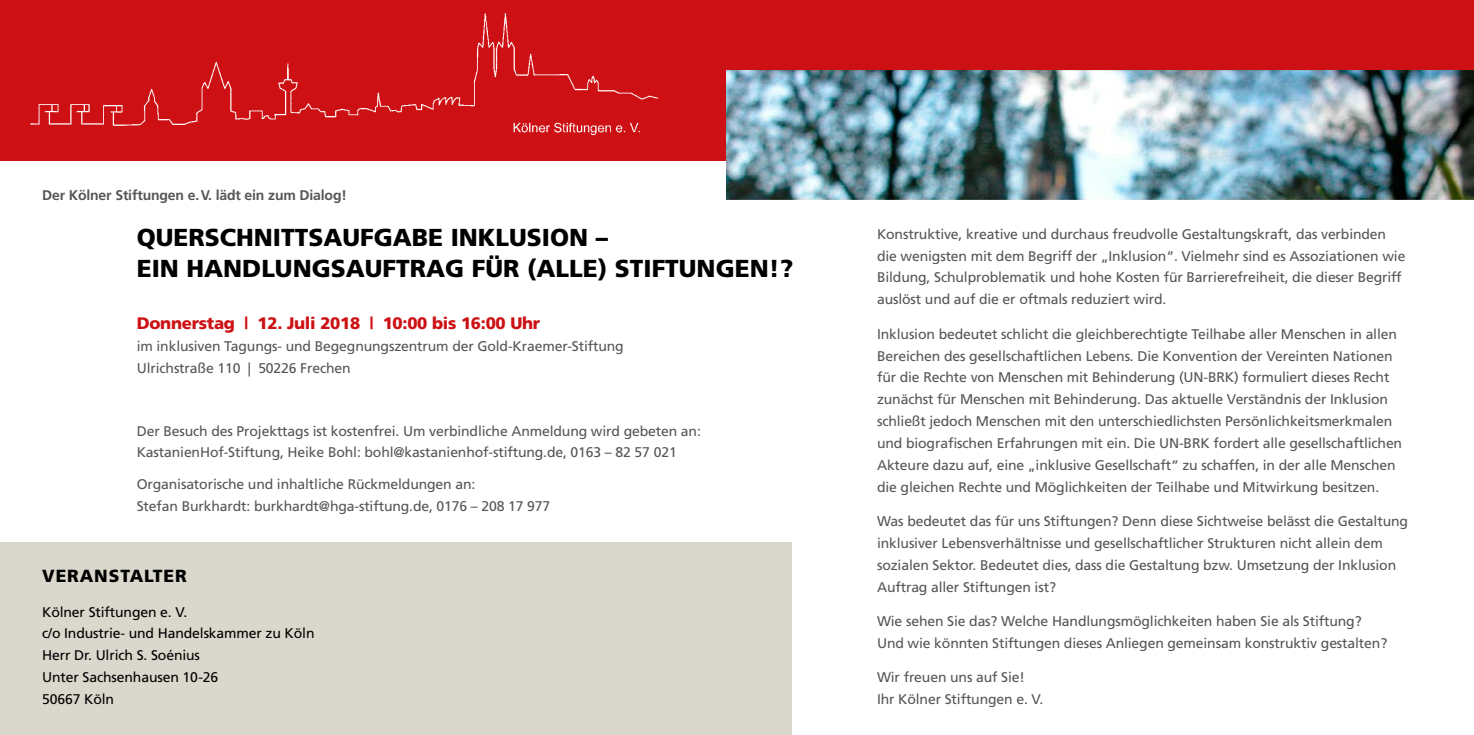
<style>
.page{position:relative;width:1474px;height:735px;background:#fff}
.page>*{position:absolute;margin:0;border:0;box-sizing:border-box;transform-origin:0 0}
.t1{font:900 24.5px/31.5px "Frutiger";color:#000}
.t2{font:900 17.5px "Frutiger";letter-spacing:.05em;color:#000}
.t3{font:900 16.62px "Frutiger";letter-spacing:-.015em;color:#cd1013}
.t4{font:14px/21.9px "Frutiger";letter-spacing:-.01em;color:#565655}
.t5{font:14px/21.9px "Frutiger";letter-spacing:-.01em;color:#000}
.t6{font:700 14px "Frutiger";letter-spacing:-.01em;color:#565655}
</style>
<div class="page">
<div style="left:0;top:0;width:1473px;height:160px;background:#cd1013"></div>
<img style="left:30px;top:13px;width:628px;height:123px">
<img style="left:726px;top:70px;width:747px;height:130px">
<div style="left:0;top:542px;width:792px;height:192px;background:#dad8cc"></div>
<p class="t6" style="left:42px;top:187px;width:306px">Der Kölner Stiftungen e.V. lädt ein zum Dialog!</p>
<h1 class="t1" style="left:137px;top:221px;width:658px">QUERSCHNITTSAUFGABE INKLUSION –<br>EIN HANDLUNGSAUFTRAG FÜR (ALLE) STIFTUNGEN!?</h1>
<p class="t3" style="left:137px;top:313px;width:405px">Donnerstag | 12. Juli 2018 | 10:00 bis 16:00 Uhr</p>
<p class="t4" style="left:137px;top:335px;width:488px">im inklusiven Tagungs- und Begegnungszentrum der Gold-Kraemer-Stiftung<br>Ulrichstraße 110 | 50226 Frechen</p>
<p class="t4" style="left:137px;top:419px;width:565px">Der Besuch des Projekttags ist kostenfrei. Um verbindliche Anmeldung wird gebeten an:<br>KastanienHof-Stiftung, Heike Bohl: bohl@kastanienhof-stiftung.de, 0163 – 82 57 021</p>
<p class="t4" style="left:137px;top:473px;width:415px">Organisatorische und inhaltliche Rückmeldungen an:<br>Stefan Burkhardt: burkhardt@hga-stiftung.de, 0176 – 208 17 977</p>
<p class="t2" style="left:42px;top:565px;width:146px">VERANSTALTER</p>
<p class="t5" style="left:42px;top:600px;width:274px">Kölner Stiftungen e. V.<br>c/o Industrie- und Handelskammer zu Köln<br>Herr Dr. Ulrich S. Soénius<br>Unter Sachsenhausen 10-26<br>50667 Köln</p>
<p class="t4" style="left:877px;top:223px;width:530px">Konstruktive, kreative und durchaus freudvolle Gestaltungskraft, das verbinden die wenigsten mit dem Begriff der „Inklusion“. Vielmehr sind es Assoziationen wie Bildung, Schulproblematik und hohe Kosten für Barrierefreiheit, die dieser Begriff auslöst und auf die er oftmals reduziert wird.</p>
<p class="t4" style="left:877px;top:323px;width:526px">Inklusion bedeutet schlicht die gleichberechtigte Teilhabe aller Menschen in allen Bereichen des gesellschaftlichen Lebens. Die Konvention der Vereinten Nationen für die Rechte von Menschen mit Behinderung (UN-BRK) formuliert dieses Recht zunächst für Menschen mit Behinderung. Das aktuelle Verständnis der Inklusion schließt jedoch Menschen mit den unterschiedlichsten Persönlichkeitsmerkmalen und biografischen Erfahrungen mit ein. Die UN-BRK fordert alle gesellschaftlichen Akteure dazu auf, eine „inklusive Gesellschaft“ zu schaffen, in der alle Menschen die gleichen Rechte und Möglichkeiten der Teilhabe und Mitwirkung besitzen.</p>
<p class="t4" style="left:877px;top:510px;width:532px">Was bedeutet das für uns Stiftungen? Denn diese Sichtweise belässt die Gestaltung inklusiver Lebensverhältnisse und gesellschaftlicher Strukturen nicht allein dem sozialen Sektor. Bedeutet dies, dass die Gestaltung bzw. Umsetzung der Inklusion Auftrag aller Stiftungen ist?</p>
<p class="t4" style="left:877px;top:610px;width:512px">Wie sehen Sie das? Welche Handlungsmöglichkeiten haben Sie als Stiftung?<br>Und wie könnten Stiftungen dieses Anliegen gemeinsam konstruktiv gestalten?</p>
<p class="t4" style="left:877px;top:666px;width:168px">Wir freuen uns auf Sie!<br>Ihr Kölner Stiftungen e. V.</p>
</div>
